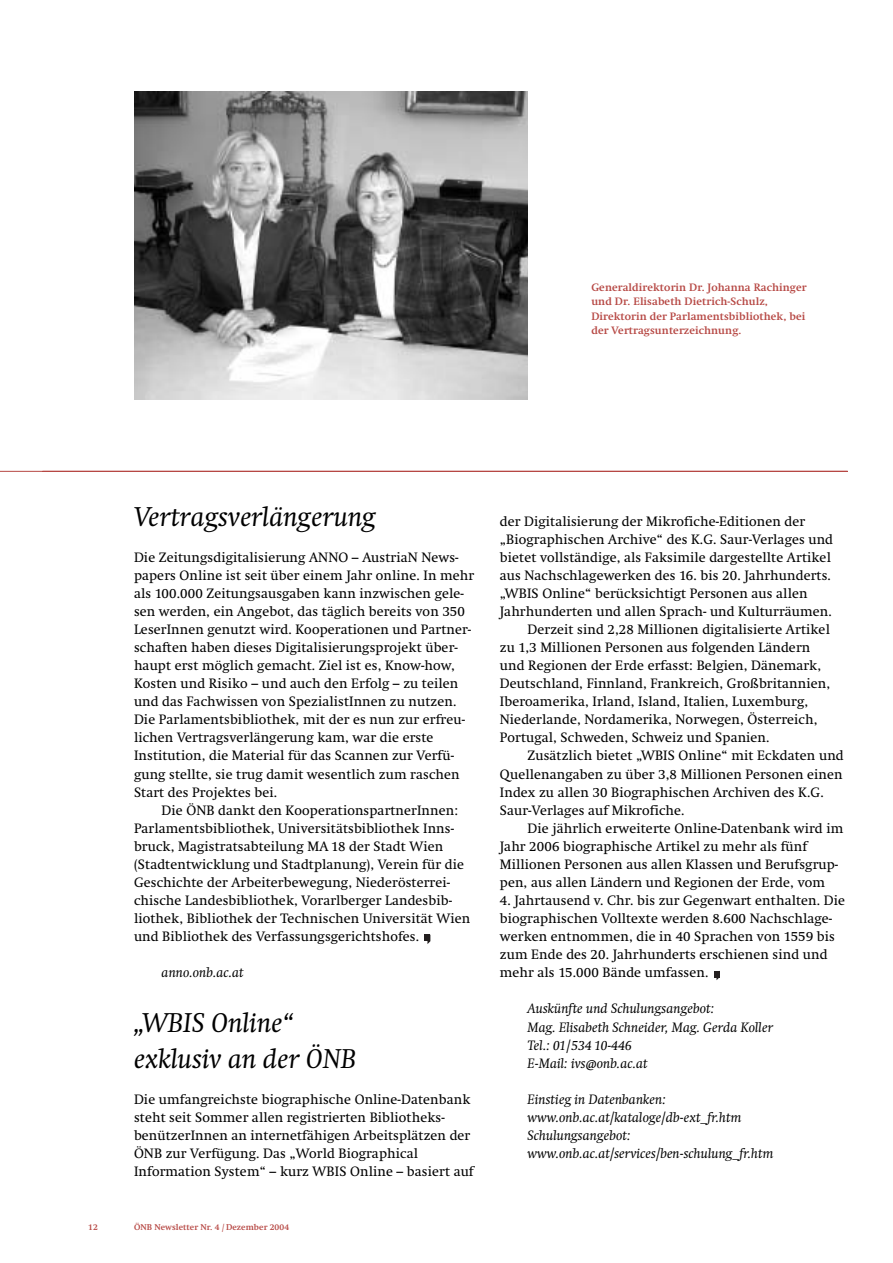
<style>
.page{position:relative;width:893px;height:1263px;background:#fff}
.page>*{position:absolute;margin:0;border:0;box-sizing:border-box;transform-origin:0 0}
.t1{font:italic 27px/36.2px "Swift";letter-spacing:.01em;color:#000}
.t2{font:13.5px/18px "Swift";letter-spacing:.01em;color:#000}
.t3{font:italic 13.5px/18px "Swift";letter-spacing:.01em;color:#000}
.t4{font:700 10.5px/14.4px "Swift";letter-spacing:.01em;color:#b64743}
.t5{font:700 8.25px "Swift";letter-spacing:.01em;color:#b64743}
</style>
<div class="page">
<hr style="left:0;top:471px;width:847px;height:1px;background:#b64743">
<svg style="left:714px;top:971px;width:5px;height:9px"></svg>
<svg style="left:424px;top:935px;width:6px;height:9px"></svg>
<img style="left:134px;top:92px;width:393px;height:307px">
<p class="t4" style="left:591px;top:281px;width:217px">Generaldirektorin Dr. Johanna Rachinger und Dr. Elisabeth Dietrich-Schulz, Direktorin der Parlamentsbibliothek, bei der Vertragsunterzeichnung.</p>
<h1 class="t1" style="left:134px;top:501px;width:243px">Vertragsverlängerung</h1>
<p class="t2" style="left:134px;top:549px;width:342px">Die Zeitungsdigitalisierung ANNO – AustriaN News&shy;papers Online ist seit über einem Jahr online. In mehr als 100.000 Zeitungsausgaben kann inzwischen gele&shy;sen werden, ein Angebot, das täglich bereits von 350<br>LeserInnen genutzt wird. Kooperationen und Partner&shy;schaften haben dieses Digitalisierungsprojekt über&shy;haupt erst möglich gemacht. Ziel ist es, Know-how, Kosten und Risiko – und auch den Erfolg – zu teilen und das Fachwissen von SpezialistInnen zu nutzen.<br>Die Parlamentsbibliothek, mit der es nun zur erfreu&shy;lichen Vertragsverlängerung kam, war die erste Institution, die Material für das Scannen zur Verfü&shy;gung stellte, sie trug damit wesentlich zum raschen Start des Projektes bei.</p>
<p class="t2" style="left:134px;top:802px;width:338px;text-indent:28px">Die ÖNB dankt den KooperationspartnerInnen:<br>Parlamentsbibliothek, Universitätsbibliothek Inns&shy;bruck, Magistratsabteilung MA 18 der Stadt Wien (Stadtentwicklung und Stadtplanung), Verein für die Geschichte der Arbeiterbewegung, Niederösterrei&shy;chische Landesbibliothek, Vorarlberger Landesbib&shy;liothek, Bibliothek der Technischen Universität Wien und Bibliothek des Verfassungsgerichtshofes.</p>
<p class="t3" style="left:162px;top:965px;width:84px">anno.onb.ac.at</p>
<h1 class="t1" style="left:134px;top:1007px;width:223px">„WBIS Online“ exklusiv an der ÖNB</h1>
<p class="t2" style="left:134px;top:1092px;width:341px">Die umfangreichste biographische Online-Datenbank steht seit Sommer allen registrierten Bibliotheks&shy;benützerInnen an internetfähigen Arbeitsplätzen der ÖNB zur Verfügung. Das „World Biographical Information System“ – kurz WBIS Online – basiert auf</p>
<p class="t5" style="left:88px;top:1224px;width:11px">12</p>
<p class="t5" style="left:134px;top:1224px;width:157px">ÖNB Newsletter Nr. 4 / Dezember 2004</p>
<p class="t2" style="left:500px;top:513px;width:307px">der Digitalisierung der Mikrofiche-Editionen der</p>
<p class="t2" style="left:500px;top:531px;width:335px">„Biographischen Archive“ des K.G. Saur-Verlages und</p>
<p class="t2" style="left:500px;top:549px;width:332px">bietet vollständige, als Faksimile dargestellte Artikel</p>
<p class="t2" style="left:500px;top:568px;width:332px">aus Nachschlagewerken des 16. bis 20. Jahrhunderts.</p>
<p class="t2" style="left:500px;top:586px;width:309px">„WBIS Online“ berücksichtigt Personen aus allen</p>
<p class="t2" style="left:500px;top:604px;width:333px">Jahrhunderten und allen Sprach- und Kulturräumen.</p>
<p class="t2" style="left:527px;top:622px;width:304px">Derzeit sind 2,28 Millionen digitalisierte Artikel</p>
<p class="t2" style="left:500px;top:640px;width:312px">zu 1,3 Millionen Personen aus folgenden Ländern</p>
<p class="t2" style="left:500px;top:658px;width:323px">und Regionen der Erde erfasst: Belgien, Dänemark,</p>
<p class="t2" style="left:500px;top:676px;width:332px">Deutschland, Finnland, Frankreich, Großbritannien,</p>
<p class="t2" style="left:500px;top:694px;width:310px">Iberoamerika, Irland, Island, Italien, Luxemburg,</p>
<p class="t2" style="left:500px;top:712px;width:319px">Niederlande, Nordamerika, Norwegen, Österreich,</p>
<p class="t2" style="left:500px;top:730px;width:271px">Portugal, Schweden, Schweiz und Spanien.</p>
<p class="t2" style="left:527px;top:748px;width:317px">Zusätzlich bietet „WBIS Online“ mit Eckdaten und</p>
<p class="t2" style="left:500px;top:766px;width:344px">Quellenangaben zu über 3,8 Millionen Personen einen</p>
<p class="t2" style="left:500px;top:784px;width:325px">Index zu allen 30 Biographischen Archiven des K.G.</p>
<p class="t2" style="left:500px;top:802px;width:186px">Saur-Verlages auf Mikrofiche.</p>
<p class="t2" style="left:527px;top:821px;width:317px">Die jährlich erweiterte Online-Datenbank wird im</p>
<p class="t2" style="left:500px;top:839px;width:309px">Jahr 2006 biographische Artikel zu mehr als fünf</p>
<p class="t2" style="left:500px;top:857px;width:340px">Millionen Personen aus allen Klassen und Berufsgrup-</p>
<p class="t2" style="left:500px;top:875px;width:327px">pen, aus allen Ländern und Regionen der Erde, vom</p>
<p class="t2" style="left:500px;top:893px;width:346px">4. Jahrtausend v. Chr. bis zur Gegenwart enthalten. Die biographischen Volltexte werden 8.600 Nachschlage&shy;werken entnommen, die in 40 Sprachen von 1559 bis zum Ende des 20. Jahrhunderts erschienen sind und mehr als 15.000 Bände umfassen.</p>
<p class="t3" style="left:527px;top:1001px;width:247px">Auskünfte und Schulungsangebot:<br>Mag. Elisabeth Schneider, Mag. Gerda Koller<br>Tel.: 01/534 10-446<br>E-Mail: ivs@onb.ac.at</p>
<p class="t3" style="left:527px;top:1092px;width:247px">Einstieg in Datenbanken: www.onb.ac.at/kataloge/db-ext_fr.htm Schulungsangebot: www.onb.ac.at/services/ben-schulung_fr.htm</p>
</div>
